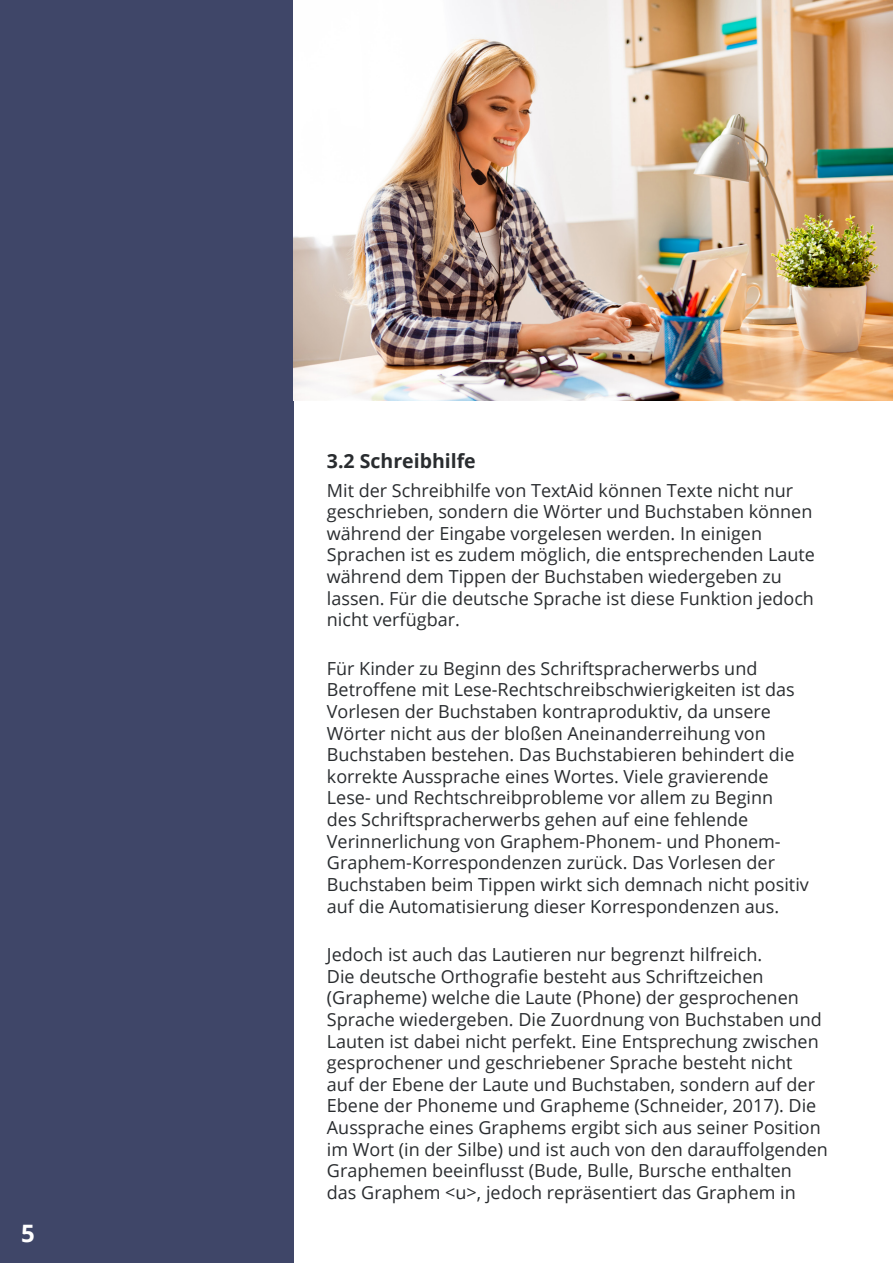
<style>
.page{position:relative;width:893px;height:1263px;background:#fff}
.page>*{position:absolute;margin:0;border:0;box-sizing:border-box;transform-origin:0 0}
.t1{font:700 24px "Open Sans";color:#fff}
.t2{font:700 19.5px "Open Sans";color:#292c2f}
.t3{font:18px/21.6px "Open Sans";color:#292c2f}
</style>
<div class="page">
<div style="left:0;top:0;width:293px;height:1263px;background:#3f4668"></div>
<img style="left:293px;top:0;width:600px;height:400px">
<p class="t1" style="left:21px;top:1216px;width:15px">5</p>
<p class="t2" style="left:327px;top:447px;width:150px">3.2 Schreibhilfe</p>
<p class="t3" style="left:327px;top:479px;width:489px">Mit der Schreibhilfe von TextAid können Texte nicht nur geschrieben, sondern die Wörter und Buchstaben können während der Eingabe vorgelesen werden. In einigen Sprachen ist es zudem möglich, die entsprechenden Laute während dem Tippen der Buchstaben wiedergeben zu lassen. Für die deutsche Sprache ist diese Funktion jedoch nicht verfügbar.</p>
<p class="t3" style="left:327px;top:657px;width:483px">Für Kinder zu Beginn des Schriftspracherwerbs und Betroffene mit Lese-Rechtschreibschwierigkeiten ist das Vorlesen der Buchstaben kontraproduktiv, da unsere Wörter nicht aus der bloßen Aneinanderreihung von Buchstaben bestehen. Das Buchstabieren behindert die korrekte Aussprache eines Wortes. Viele gravierende Lese- und Rechtschreibprobleme vor allem zu Beginn<br>des Schriftspracherwerbs gehen auf eine fehlende Verinnerlichung von Graphem-Phonem- und Phonem-Graphem-Korrespondenzen zurück. Das Vorlesen der Buchstaben beim Tippen wirkt sich demnach nicht positiv auf die Automatisierung dieser Korrespondenzen aus.</p>
<p class="t3" style="left:327px;top:943px;width:502px">Jedoch ist auch das Lautieren nur begrenzt hilfreich.<br>Die deutsche Orthografie besteht aus Schriftzeichen (Grapheme) welche die Laute (Phone) der gesprochenen Sprache wiedergeben. Die Zuordnung von Buchstaben und Lauten ist dabei nicht perfekt. Eine Entsprechung zwischen gesprochener und geschriebener Sprache besteht nicht<br>auf der Ebene der Laute und Buchstaben, sondern auf der Ebene der Phoneme und Grapheme (Schneider, 2017). Die Aussprache eines Graphems ergibt sich aus seiner Position im Wort (in der Silbe) und ist auch von den darauffolgenden Graphemen beeinflusst (Bude, Bulle, Bursche enthalten<br>das Graphem &lt;u&gt;, jedoch repräsentiert das Graphem in</p>
</div>
